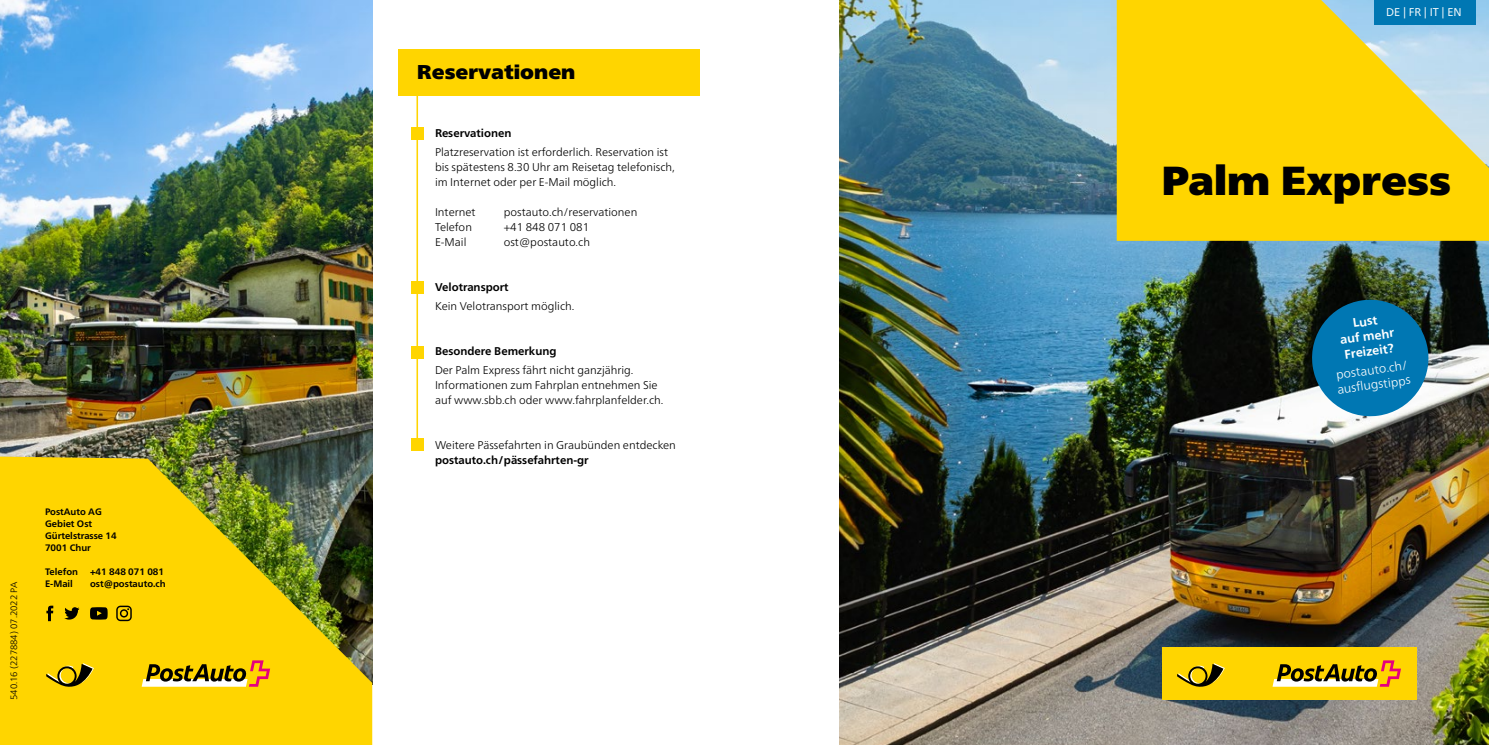
<style>
.page{position:relative;width:1489px;height:745px;background:#fff}
.page>*{position:absolute;margin:0;border:0;box-sizing:border-box;transform-origin:0 0}
.t1{font:40.5px "Frutiger Neue LT Pro X Black";color:#000}
.t2{font:20px "Frutiger Neue LT Pro X Black";color:#000}
.t3{font:300 12.5px/15px "Frutiger Neue LT Pro";color:#fff}
.t4{font:700 12.5px/15px "Frutiger Neue LT Pro";color:#fff;text-align:center}
.t5{font:300 11.25px/15px "Frutiger Neue LT Pro";color:#000}
.t6{font:700 11.25px "Frutiger Neue LT Pro";color:#000}
.t7{font:11.25px "Frutiger Neue LT Pro";color:#fff}
.t8{font:700 9.38px "Frutiger Neue LT Pro";color:#000}
.t9{font:300 9.25px "Frutiger Neue LT Pro";color:#000}
</style>
<div class="page">
<img style="left:0;top:0;width:372px;height:456px">
<img style="left:0;top:456px;width:372px;height:288px">
<div style="left:398px;top:49px;width:301px;height:46px;background:#ffd500"></div>
<img style="left:839px;top:0;width:649px;height:744px">
<hr style="left:416px;top:87px;width:2px;height:357px;background:#ffd500">
<div style="left:411px;top:127px;width:12px;height:12px;background:#ffd500"></div>
<div style="left:411px;top:281px;width:12px;height:12px;background:#ffd500"></div>
<div style="left:411px;top:346px;width:12px;height:12px;background:#ffd500"></div>
<div style="left:411px;top:438px;width:12px;height:12px;background:#ffd500"></div>
<svg style="left:1116px;top:0;width:372px;height:241px;background:#f5d520"></svg>
<svg style="left:1307px;top:296px;width:125px;height:124px;background:#24779d"></svg>
<div style="left:1161px;top:647px;width:255px;height:52px;background:#ffd500"></div>
<svg style="left:1272px;top:660px;width:128px;height:26px"></svg>
<svg style="left:1177px;top:663px;width:47px;height:23px"></svg>
<div style="left:31px;top:647px;width:254px;height:52px;background:#ffd500"></div>
<svg style="left:142px;top:660px;width:128px;height:26px"></svg>
<svg style="left:46px;top:663px;width:48px;height:23px"></svg>
<div style="left:1373px;top:0;width:102px;height:25px;background:#0077b3"></div>
<svg style="left:90px;top:606px;width:18px;height:13px"></svg>
<svg style="left:116px;top:605px;width:16px;height:15px"></svg>
<svg style="left:64px;top:606px;width:15px;height:13px"></svg>
<svg style="left:46px;top:605px;width:7px;height:15px"></svg>
<p class="t9" style="left:8px;top:699px;width:119px;rotate:-90deg">540.16 (227884) 07.2022 PA</p>
<p class="t8" style="left:45px;top:506px;width:58px">PostAuto AG</p>
<p class="t8" style="left:45px;top:518px;width:49px">Gebiet Ost</p>
<p class="t8" style="left:45px;top:530px;width:73px">Gürtelstrasse 14</p>
<p class="t8" style="left:45px;top:542px;width:47px">7001 Chur</p>
<p class="t8" style="left:45px;top:565px;width:35px">Telefon</p>
<p class="t8" style="left:90px;top:565px;width:76px">+41 848 071 081</p>
<p class="t8" style="left:45px;top:577px;width:29px">E-Mail</p>
<p class="t8" style="left:90px;top:577px;width:77px">ost@postauto.ch</p>
<h2 class="t2" style="left:417px;top:60px;width:160px">Reservationen</h2>
<h3 class="t6" style="left:435px;top:127px;width:78px">Reservationen</h3>
<p class="t5" style="left:435px;top:144px;width:241px">Platzreservation ist erforderlich. Reservation ist bis spätestens 8.30 Uhr am Reisetag telefonisch, im Internet oder per E-Mail möglich.</p>
<p class="t5" style="left:435px;top:204px;width:42px">Internet</p>
<p class="t5" style="left:504px;top:204px;width:135px">postauto.ch/reservationen</p>
<p class="t5" style="left:435px;top:219px;width:38px">Telefon</p>
<p class="t5" style="left:504px;top:219px;width:87px">+41 848 071 081</p>
<p class="t5" style="left:435px;top:234px;width:33px">E-Mail</p>
<p class="t5" style="left:504px;top:234px;width:88px">ost@postauto.ch</p>
<h3 class="t6" style="left:435px;top:280px;width:75px">Velotransport</h3>
<p class="t5" style="left:435px;top:298px;width:141px">Kein Velotransport möglich.</p>
<h3 class="t6" style="left:435px;top:344px;width:123px">Besondere Bemerkung</h3>
<p class="t5" style="left:435px;top:362px;width:230px">Der Palm Express fährt nicht ganzjährig.<br>Informationen zum Fahrplan entnehmen Sie auf www.sbb.ch oder www.fahrplanfelder.ch.</p>
<h3 class="t5" style="left:435px;top:437px;width:242px">Weitere Pässefahrten in Graubünden entdecken</h3>
<p class="t6" style="left:435px;top:453px;width:155px">postauto.ch/pässefahrten-gr</p>
<p class="t7" style="left:1385px;top:6px;width:77px">DE | FR | IT | EN</p>
<h1 class="t1" style="left:1161px;top:156px;width:290px">Palm Express</h1>
<p class="t4" style="left:1336px;top:317px;width:56px;rotate:-8deg">Lust<br>auf mehr<br>Freizeit?</p>
<p class="t3" style="left:1334px;top:367px;width:75px;rotate:-8deg">postauto.ch/ ausfl ugstipps</p>
</div>
